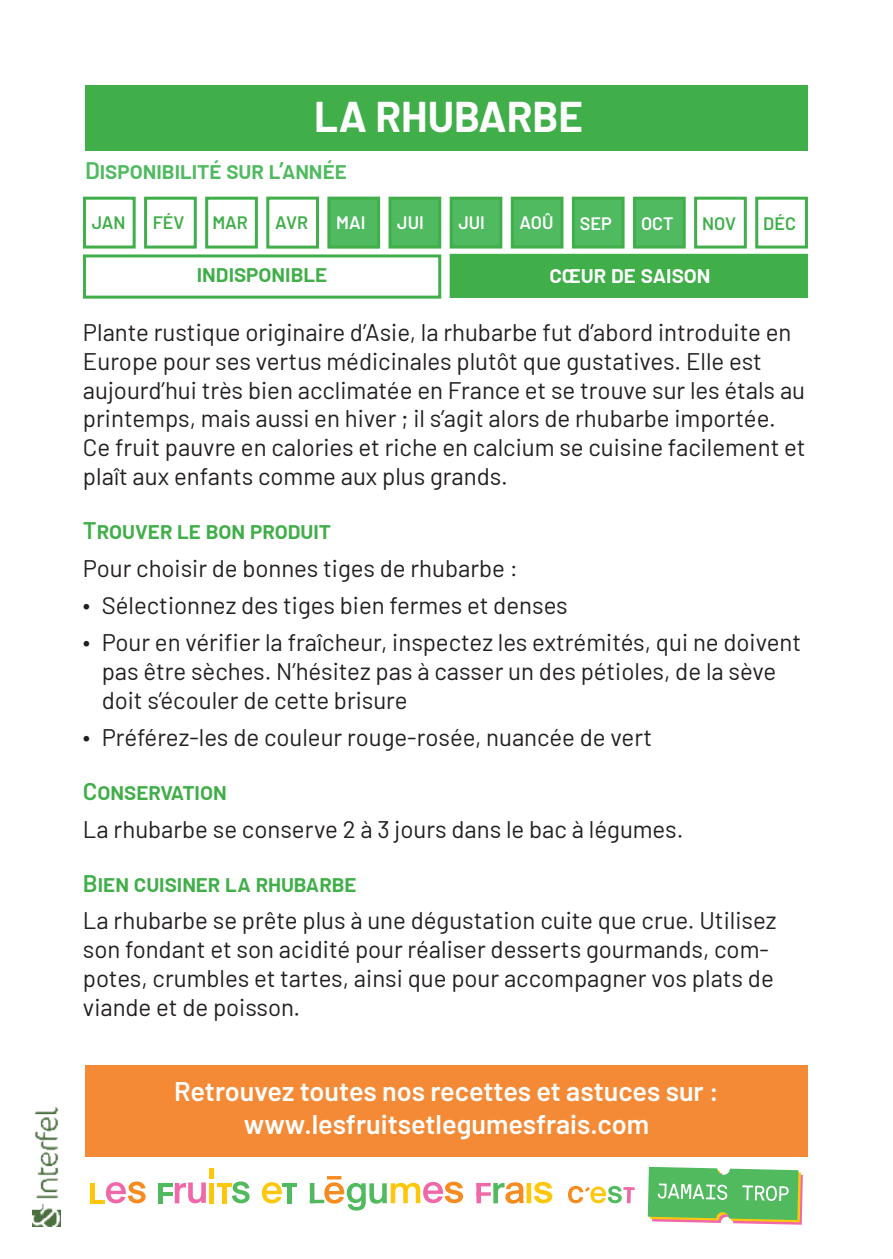
<style>
.page{position:relative;width:893px;height:1259px;background:#fff}
.page>*{position:absolute;margin:0;border:0;box-sizing:border-box;transform-origin:0 0}
.t1{font:700 42px "Barlow";color:#fff}
.t2{font:600 27px/33px "Barlow";color:#fff;text-align:center}
.t3{font:24px/28.8px "Barlow";color:#231f20}
.t4{font:600 24px "Barlow";color:#40ae49}
.t5{font:600 24px "Barlow";color:#4fba60}
.t6{font:600 24px "Barlow";color:#fff}
.t7{font:600 18px "Barlow";color:#40ae49}
.t8{font:600 18px "Barlow";color:#fff}
</style>
<div class="page">
<div style="left:85px;top:1065px;width:723px;height:91px;background:#f48a35"></div>
<div style="left:85px;top:85px;width:723px;height:66px;background:#40ae49"></div>
<div style="left:83px;top:197px;width:53px;height:51px;border:3px solid #40ae49"></div>
<div style="left:327px;top:197px;width:53px;height:52px;background:#4fba60;border:3px solid #40ae49"></div>
<div style="left:572px;top:197px;width:53px;height:51px;background:#4fba60;border:3px solid #40ae49"></div>
<div style="left:205px;top:197px;width:53px;height:51px;border:3px solid #40ae49"></div>
<div style="left:450px;top:197px;width:52px;height:51px;background:#4fba60;border:3px solid #40ae49"></div>
<div style="left:694px;top:197px;width:53px;height:51px;border:3px solid #40ae49"></div>
<div style="left:144px;top:197px;width:53px;height:51px;border:3px solid #40ae49"></div>
<div style="left:389px;top:197px;width:52px;height:51px;background:#4fba60;border:3px solid #40ae49"></div>
<div style="left:633px;top:197px;width:53px;height:51px;background:#4fba60;border:3px solid #40ae49"></div>
<div style="left:266px;top:197px;width:53px;height:52px;border:3px solid #40ae49"></div>
<div style="left:511px;top:197px;width:52px;height:51px;background:#4fba60;border:3px solid #40ae49"></div>
<div style="left:755px;top:197px;width:53px;height:51px;border:3px solid #40ae49"></div>
<img style="left:33px;top:1107px;width:28px;height:119px">
<div style="left:209px;top:1168px;width:5px;height:10px;background:#fec70c"></div>
<svg style="left:175px;top:1182px;width:31px;height:21px"></svg>
<svg style="left:232px;top:1181px;width:18px;height:22px"></svg>
<hr style="left:158px;top:1192px;width:14px;height:3px;background:#51ba5f">
<hr style="left:158px;top:1183px;width:14px;height:3px;background:#51ba5f">
<hr style="left:158px;top:1183px;width:4px;height:20px;background:#51ba5f">
<div style="left:209px;top:1183px;width:5px;height:20px;background:#fec70c"></div>
<hr style="left:222px;top:1183px;width:4px;height:20px;background:#fec70c">
<hr style="left:217px;top:1183px;width:14px;height:3px;background:#fec70c">
<svg style="left:106px;top:1181px;width:40px;height:22px"></svg>
<div style="left:90px;top:1183px;width:5px;height:20px;background:#fec70c"></div>
<hr style="left:90px;top:1200px;width:15px;height:3px;background:#fec70c">
<svg style="left:262px;top:1182px;width:20px;height:21px"></svg>
<div style="left:287px;top:1183px;width:5px;height:20px;background:#51ba5f"></div>
<hr style="left:282px;top:1183px;width:14px;height:3px;background:#51ba5f">
<svg style="left:310px;top:1176px;width:153px;height:34px"></svg>
<hr style="left:310px;top:1183px;width:4px;height:20px;background:#51ba5f">
<hr style="left:527px;top:1183px;width:4px;height:20px;background:#fec70c">
<svg style="left:481px;top:1182px;width:43px;height:21px"></svg>
<div style="left:476px;top:1183px;width:5px;height:20px;background:#f168a8"></div>
<svg style="left:534px;top:1181px;width:18px;height:22px"></svg>
<svg style="left:648px;top:1166px;width:155px;height:58px;background:#7cc076"></svg>
<svg style="left:568px;top:1185px;width:67px;height:18px"></svg>
<div style="left:450px;top:254px;width:358px;height:44px;background:#40ae49"></div>
<div style="left:83px;top:254px;width:358px;height:45px;border:3px solid #40ae49"></div>
<h1 class="t1" style="left:314px;top:93px;width:270px">LA RHUBARBE</h1>
<p class="t5" style="left:85px;top:152px;width:263px">Disponibilité sur l’année</p>
<p class="t7" style="left:92px;top:216px;width:35px">JAN</p>
<p class="t7" style="left:153px;top:216px;width:33px">FÉV</p>
<p class="t7" style="left:212px;top:216px;width:37px">MAR</p>
<p class="t7" style="left:275px;top:216px;width:35px">AVR</p>
<p class="t8" style="left:336px;top:216px;width:31px">MAI</p>
<p class="t8" style="left:397px;top:216px;width:28px">JUI</p>
<p class="t8" style="left:458px;top:216px;width:28px">JUI</p>
<p class="t8" style="left:519px;top:216px;width:35px">AOÛ</p>
<p class="t8" style="left:580px;top:217px;width:34px">SEP</p>
<p class="t8" style="left:641px;top:217px;width:34px">OCT</p>
<p class="t7" style="left:702px;top:217px;width:35px">NOV</p>
<p class="t7" style="left:763px;top:217px;width:34px">DÉC</p>
<p class="t6" style="left:549px;top:257px;width:163px">cŒur de saison</p>
<p class="t4" style="left:197px;top:255px;width:132px">indisponible</p>
<p class="t3" style="left:83px;top:320px;width:724px">Plante rustique originaire d’Asie, la rhubarbe fut d’abord introduite en Europe pour ses vertus médicinales plutôt que gustatives. Elle est aujourd’hui très bien acclimatée en France et se trouve sur les étals au printemps, mais aussi en hiver ; il s’agit alors de rhubarbe importée.<br>Ce fruit pauvre en calories et riche en calcium se cuisine facilement et plaît aux enfants comme aux plus grands.</p>
<p class="t4" style="left:83px;top:513px;width:250px">Trouver le bon produit</p>
<p class="t3" style="left:83px;top:552px;width:720px;line-height:37.2px">Pour choisir de bonnes tiges de rhubarbe :<br>∙ Sélectionnez des tiges bien fermes et denses<br>∙ Pour en vérifier la fraîcheur, inspectez les extrémités, qui ne doivent</p>
<p class="t3" style="left:102px;top:655px;width:676px">pas être sèches. N’hésitez pas à casser un des pétioles, de la sève doit s’écouler de cette brisure</p>
<p class="t3" style="left:83px;top:721px;width:571px">∙ Préférez-les de couleur rouge-rosée, nuancée de vert</p>
<p class="t4" style="left:83px;top:774px;width:145px">Conservation</p>
<p class="t3" style="left:83px;top:813px;width:602px">La rhubarbe se conserve 2 à 3 jours dans le bac à légumes.</p>
<p class="t4" style="left:83px;top:866px;width:275px">Bien cuisiner la rhubarbe</p>
<p class="t3" style="left:83px;top:904px;width:695px">La rhubarbe se prête plus à une dégustation cuite que crue. Utilisez son fondant et son acidité pour réaliser desserts gourmands, com&shy;potes, crumbles et tartes, ainsi que pour accompagner vos plats de viande et de poisson.</p>
<p class="t2" style="left:174px;top:1078px;width:546px">Retrouvez toutes nos recettes et astuces sur : www.lesfruitsetlegumesfrais.com</p>
</div>
